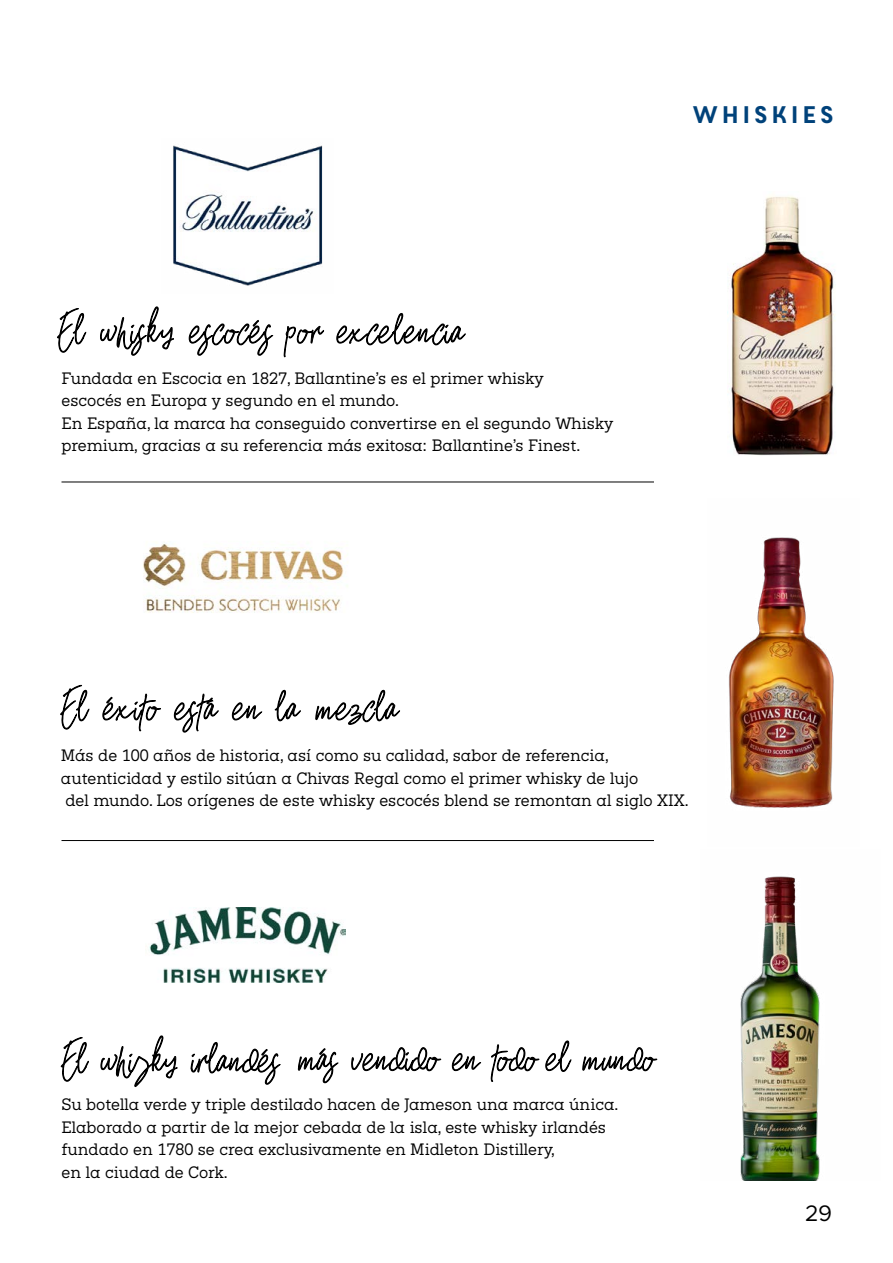
<style>
.page{position:relative;width:893px;height:1263px;background:#fff}
.page>*{position:absolute;margin:0;border:0;box-sizing:border-box;transform-origin:0 0}
.t1{font:24px "Core Circus";letter-spacing:-.04em;color:#00427a}
.t2{font:22.5px "Metropolis";color:#000}
.t3{font:15px/22.5px "Pernod Ricard";color:#000}
</style>
<div class="page">
<svg style="left:284px;top:313px;width:182px;height:44px"></svg>
<svg style="left:57px;top:307px;width:216px;height:49px"></svg>
<svg style="left:315px;top:689px;width:85px;height:36px"></svg>
<svg style="left:60px;top:685px;width:241px;height:48px"></svg>
<img style="left:728px;top:537px;width:106px;height:271px">
<img style="left:729px;top:196px;width:106px;height:260px">
<hr style="left:62px;top:482px;width:592px;height:1px;background:#000">
<img style="left:173px;top:145px;width:150px;height:141px">
<hr style="left:62px;top:840px;width:592px;height:1px;background:#000">
<img style="left:143px;top:544px;width:205px;height:69px">
<svg style="left:545px;top:1040px;width:112px;height:32px"></svg>
<svg style="left:298px;top:1044px;width:241px;height:40px"></svg>
<svg style="left:61px;top:1035px;width:220px;height:52px"></svg>
<img style="left:149px;top:908px;width:196px;height:74px">
<img style="left:740px;top:876px;width:80px;height:304px">
<h1 class="t1" style="left:690px;top:98px;width:147px">WHISKIES</h1>
<p class="t3" style="left:62px;top:367px;width:553px">Fundada en Escocia en 1827, Ballantine’s es el primer whisky<br>escocés en Europa y segundo en el mundo.<br>En España, la marca ha conseguido convertirse en el segundo Whisky premium, gracias a su referencia más exitosa: Ballantine’s Finest.</p>
<p class="t3" style="left:61px;top:745px;width:550px">Más de 100 años de historia, así como su calidad, sabor de referencia,</p>
<p class="t3" style="left:61px;top:767px;width:579px">autenticidad y estilo sitúan a Chivas Regal como el primer whisky de lujo</p>
<p class="t3" style="left:65px;top:790px;width:625px">del mundo. Los orígenes de este whisky escocés blend se remontan al siglo XIX.</p>
<p class="t3" style="left:62px;top:1094px;width:559px">Su botella verde y triple destilado hacen de Jameson una marca única.<br>Elaborado a partir de la mejor cebada de la isla, este whisky irlandés fundado en 1780 se crea exclusivamente en Midleton Distillery,<br>en la ciudad de Cork.</p>
<h2 class="t2" style="left:805px;top:1199px;width:29px">29</h2>
</div>
